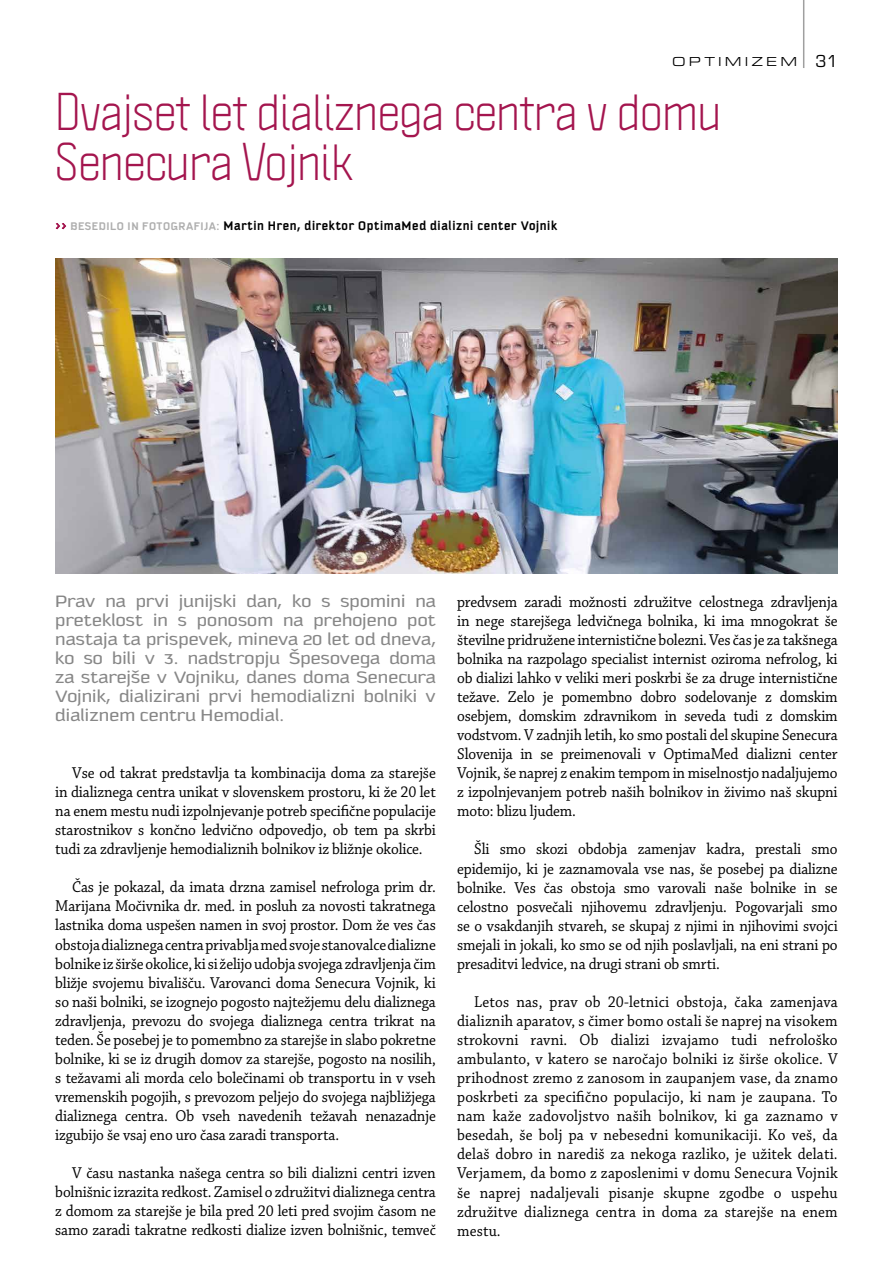
<style>
.page{position:relative;width:893px;height:1263px;background:#fff}
.page>*{position:absolute;margin:0;border:0;box-sizing:border-box;transform-origin:0 0}
.t1{font:46.5px/50.1px "Politica";color:#a4154e}
.t2{font:18px/19px "Kautiva Pro";letter-spacing:.01em;color:#878787;text-align:justify;scale:1.2 1}
.t3{font:18px "Eurostile";color:#000}
.t4{font:16.5px/19px "Chaparral Pro";letter-spacing:-.01em;color:#000;text-align:justify;scale:.93 1}
.t5{font:700 13.5px "Kautiva Pro";letter-spacing:.05em;color:#000}
.t6{font:13.5px "Eurostile Ext";letter-spacing:.235em;color:#000}
.s1{font-family:"Politica";font-size:10.5px;color:#a4154e}
.s2{font-size:12px;color:#aeaeae}
</style>
<div class="page">
<hr style="left:803px;top:0;width:1px;height:68px;background:#9f9f9f">
<img style="left:55px;top:258px;width:783px;height:316px">
<p class="t6" style="left:672px;top:53px;width:126px">OPTIMIZEM</p>
<h1 class="t1" style="left:55px;top:84px;width:667px">Dvajset let dializnega centra v domu<br>Senecura Vojnik</h1>
<p class="t5" style="left:55px;top:218px;width:503px"><span class="s1">&gt;&gt;</span> <span class="s2">BESEDILO IN FOTOGRAFIJA:</span> Martin Hren, direktor OptimaMed dializni center Vojnik</p>
<p class="t3" style="left:816px;top:49px;width:24px">31</p>
<p class="t2" style="left:55px;top:591px;width:319px">Prav na prvi junijski dan, ko s spomini na preteklost in s ponosom na prehojeno pot nastaja ta prispevek, mineva 20 let od dneva, ko so bili v 3. nadstropju Špesovega doma za starejše v Vojniku, danes doma Senecura Vojnik, dializirani prvi hemodializni bolniki v dializnem centru Hemodial.</p>
<p class="t4" style="left:55px;top:764px;width:411px;text-indent:17px">Vse od takrat predstavlja ta kombinacija doma za starejše in dializnega centra unikat v slovenskem prostoru, ki že 20 let na enem mestu nudi izpolnjevanje potreb specifične populacije starostnikov s končno ledvično odpovedjo, ob tem pa skrbi tudi za zdravljenje hemodializnih bolnikov iz bližnje okolice.</p>
<p class="t4" style="left:55px;top:878px;width:411px;text-indent:17px">Čas je pokazal, da imata drzna zamisel nefrologa prim dr.<br>Marijana Močivnika dr. med. in posluh za novosti takratnega lastnika doma uspešen namen in svoj prostor. Dom že ves čas obstoja dializnega centra privablja med svoje stanovalce dializne bolnike iz širše okolice, ki si želijo udobja svojega zdravljenja čim bližje svojemu bivališču. Varovanci doma Senecura Vojnik, ki so naši bolniki, se izognejo pogosto najtežjemu delu dializnega zdravljenja, prevozu do svojega dializnega centra trikrat na teden. Še posebej je to pomembno za starejše in slabo pokretne bolnike, ki se iz drugih domov za starejše, pogosto na nosilih, s težavami ali morda celo bolečinami ob transportu in v vseh vremenskih pogojih, s prevozom peljejo do svojega najbližjega dializnega centra. Ob vseh navedenih težavah nenazadnje izgubijo še vsaj eno uro časa zaradi transporta.</p>
<p class="t4" style="left:55px;top:1164px;width:411px;text-indent:17px">V času nastanka našega centra so bili dializni centri izven bolnišnic izrazita redkost. Zamisel o združitvi dializnega centra z domom za starejše je bila pred 20 leti pred svojim časom ne samo zaradi takratne redkosti dialize izven bolnišnic, temveč</p>
<p class="t4" style="left:457px;top:593px;width:411px">predvsem zaradi možnosti združitve celostnega zdravljenja in nege starejšega ledvičnega bolnika, ki ima mnogokrat še številne pridružene internistične bolezni. Ves čas je za takšnega bolnika na razpolago specialist internist oziroma nefrolog, ki ob dializi lahko v veliki meri poskrbi še za druge internistične težave. Zelo je pomembno dobro sodelovanje z domskim osebjem, domskim zdravnikom in seveda tudi z domskim vodstvom. V zadnjih letih, ko smo postali del skupine Senecura Slovenija in se preimenovali v OptimaMed dializni center Vojnik, še naprej z enakim tempom in miselnostjo nadaljujemo z izpolnjevanjem potreb naših bolnikov in živimo naš skupni moto: blizu ljudem.</p>
<p class="t4" style="left:457px;top:840px;width:411px;text-indent:17px">Šli smo skozi obdobja zamenjav kadra, prestali smo epidemijo, ki je zaznamovala vse nas, še posebej pa dializne bolnike. Ves čas obstoja smo varovali naše bolnike in se celostno posvečali njihovemu zdravljenju. Pogovarjali smo se o vsakdanjih stvareh, se skupaj z njimi in njihovimi svojci smejali in jokali, ko smo se od njih poslavljali, na eni strani po presaditvi ledvice, na drugi strani ob smrti.</p>
<p class="t4" style="left:457px;top:993px;width:411px;text-indent:17px">Letos nas, prav ob 20-letnici obstoja, čaka zamenjava dializnih aparatov, s čimer bomo ostali še naprej na visokem strokovni ravni. Ob dializi izvajamo tudi nefrološko ambulanto, v katero se naročajo bolniki iz širše okolice. V prihodnost zremo z zanosom in zaupanjem vase, da znamo poskrbeti za specifično populacijo, ki nam je zaupana. To nam kaže zadovoljstvo naših bolnikov, ki ga zaznamo v besedah, še bolj pa v nebesedni komunikaciji. Ko veš, da delaš dobro in narediš za nekoga razliko, je užitek delati.<br>Verjamem, da bomo z zaposlenimi v domu Senecura Vojnik še naprej nadaljevali pisanje skupne zgodbe o uspehu združitve dializnega centra in doma za starejše na enem mestu.</p>
</div>
